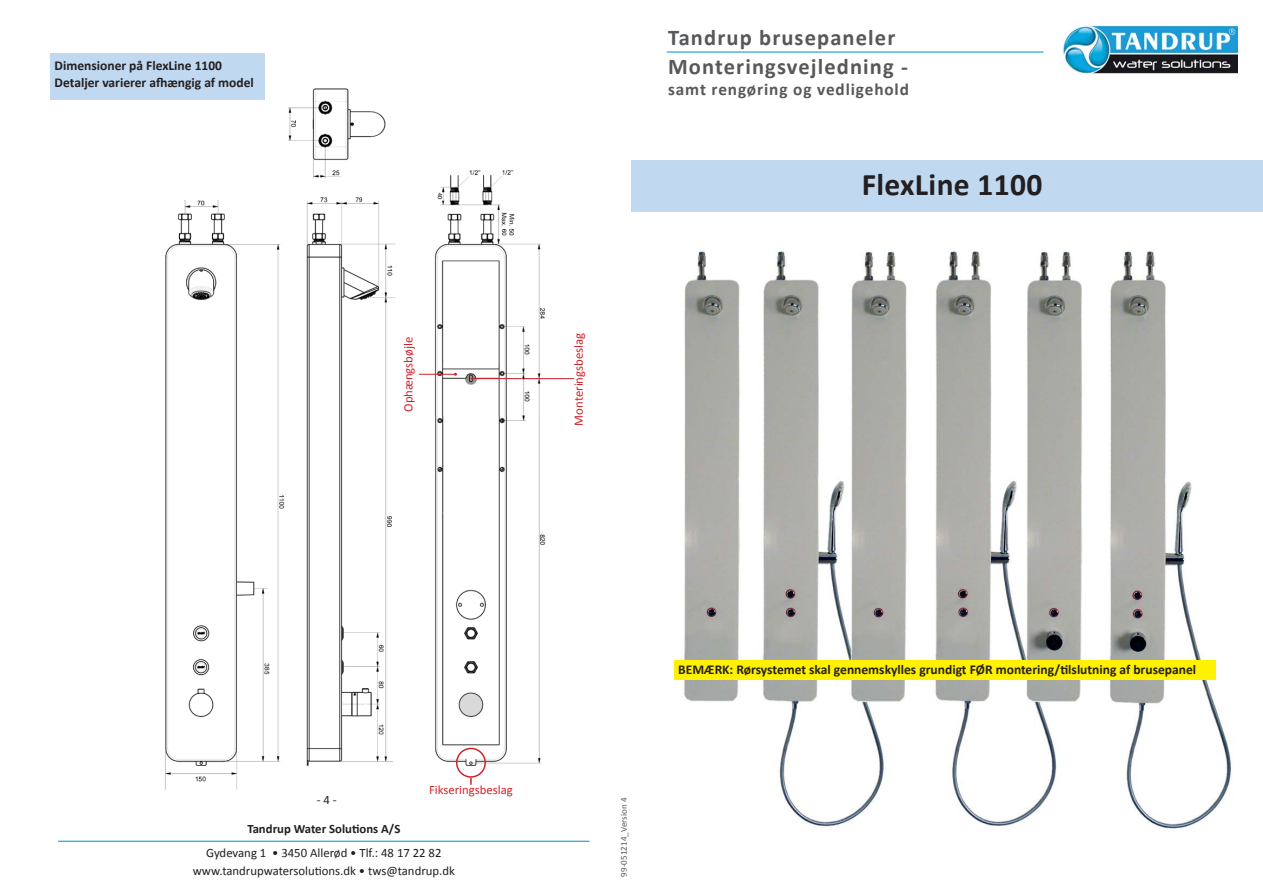
<style>
.page{position:relative;width:1263px;height:893px;background:#fff}
.page>*{position:absolute;margin:0;border:0;box-sizing:border-box;transform-origin:0 0}
.t1{font:700 31.5px "Calibri";letter-spacing:.01em;color:#231f20}
.t2{font:700 22.5px "Calibri";letter-spacing:.05em;color:#57585a}
.t3{font:700 17.25px "Calibri";letter-spacing:.05em;color:#57585a}
.t4{font:700 13.5px "Calibri";color:#231f20}
.t5{font:12.75px "Calibri";color:#231f20}
.t6{font:12.75px "Calibri";color:#d1232a}
.t7{font:700 12.75px "Calibri";color:#231f20}
.t8{font:9px "Calibri";letter-spacing:.01em;color:#57585a}
</style>
<div class="page">
<div style="left:631px;top:160px;width:632px;height:51px;background:#c0d9f1"></div>
<img style="left:1062px;top:26px;width:176px;height:48px">
<hr style="left:667px;top:51px;width:376px;height:2px;background:#1b9ad7">
<hr style="left:58px;top:841px;width:532px;height:1px;background:#1b9ad7">
<img style="left:165px;top:88px;width:407px;height:702px">
<img style="left:684px;top:251px;width:548px;height:578px">
<div style="left:456px;top:748px;width:30px;height:30px;border:2px solid #d1232a;border-radius:50%"></div>
<svg style="left:470px;top:778px;width:2px;height:7px"></svg>
<hr style="left:524px;top:378px;width:50px;height:1px;background:#d1232a">
<hr style="left:419px;top:374px;width:36px;height:1px;background:#d1232a">
<div style="left:674px;top:660px;width:541px;height:20px;background:#fff101"></div>
<hr style="left:470px;top:378px;width:52px;height:1px;background:#d1232a">
<div style="left:50px;top:54px;width:215px;height:46px;background:#c0d9f1"></div>
<p class="t4" style="left:55px;top:57px;width:169px">Dimensioner på FlexLine 1100</p>
<p class="t4" style="left:55px;top:74px;width:201px">Detaljer varierer afhængig af model</p>
<p class="t6" style="left:400px;top:412px;width:77px;rotate:-90deg">Ophængsbøjle</p>
<p class="t6" style="left:571px;top:426px;width:94px;rotate:-90deg">Monteringsbeslag</p>
<p class="t2" style="left:668px;top:23px;width:229px">Tandrup brusepaneler</p>
<p class="t2" style="left:668px;top:52px;width:241px">Monteringsvejledning -</p>
<p class="t3" style="left:668px;top:78px;width:242px">samt rengøring og vedligehold</p>
<p class="t1" style="left:862px;top:164px;width:182px">FlexLine 1100</p>
<p class="t6" style="left:429px;top:782px;width:85px">Fikseringsbeslag</p>
<p class="t5" style="left:317px;top:792px;width:22px">- 4 -</p>
<p class="t7" style="left:247px;top:820px;width:155px">Tandrup Water Solutions A/S</p>
<p class="t5" style="left:206px;top:845px;width:237px">Gydevang 1 • 3450 Allerød • Tlf.: 48 17 22 82</p>
<p class="t5" style="left:193px;top:863px;width:264px">www.tandrupwatersolutions.dk • tws@tandrup.dk</p>
<p class="t8" style="left:618px;top:877px;width:81px;rotate:-90deg">99-051214_Version 4</p>
<p class="t4" style="left:678px;top:661px;width:519px">BEMÆRK: Rørsystemet skal gennemskylles grundigt FØR montering/tilslutning af brusepanel</p>
</div>
